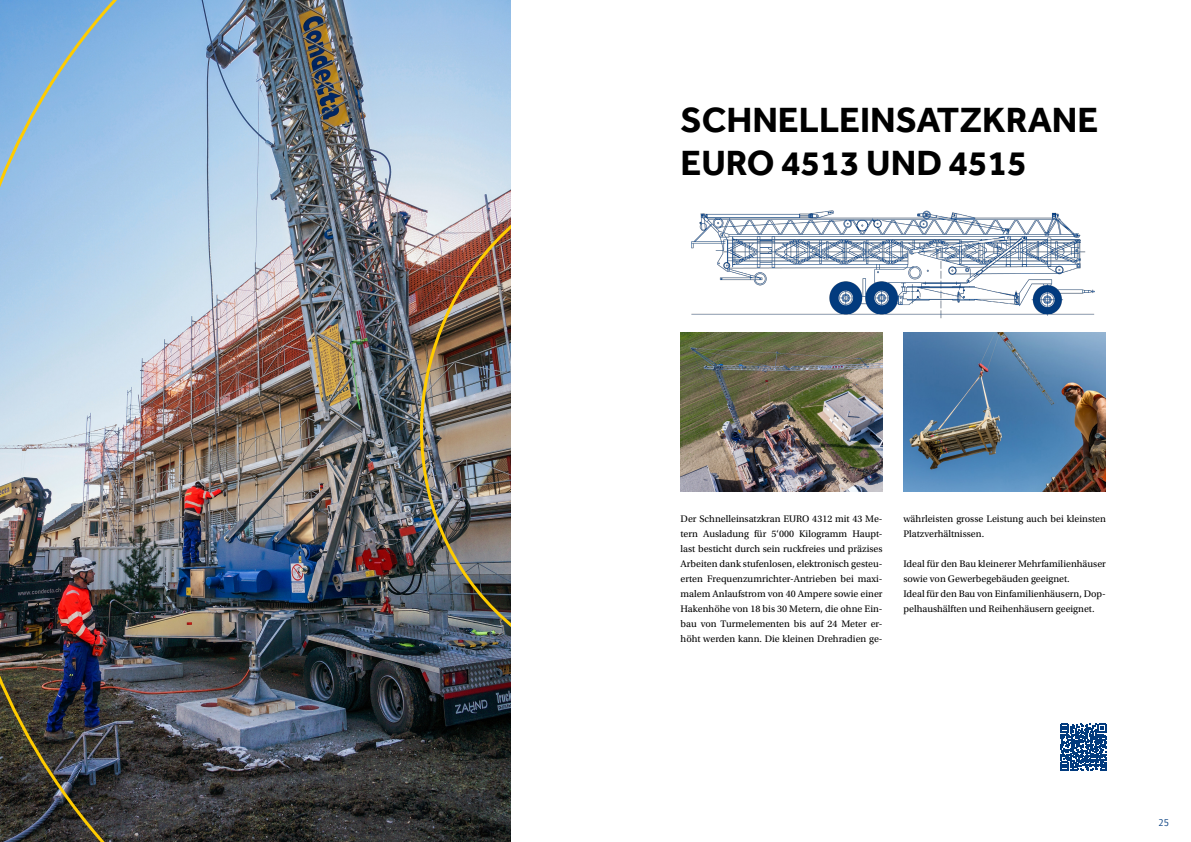
<style>
.page{position:relative;width:1191px;height:842px;background:#fff}
.page>*{position:absolute;margin:0;border:0;box-sizing:border-box;transform-origin:0 0}
.t1{font:700 36px/43.2px "Effra";color:#000}
.t2{font:10px/15px "Utopia Std";color:#000}
.t3{font:10px "Quay Sans ITC Com";color:#023b7e}
</style>
<div class="page">
<svg style="left:1060px;top:724px;width:46px;height:46px"></svg>
<img style="left:0;top:0;width:510px;height:842px">
<img style="left:691px;top:210px;width:403px;height:108px">
<img style="left:680px;top:332px;width:202px;height:159px">
<img style="left:903px;top:332px;width:203px;height:159px">
<h1 class="t1" style="left:680px;top:98px;width:419px">SCHNELLEINSATZKRANE<br>EURO 4513 UND 4515</h1>
<p class="t2" style="left:680px;top:511px;width:203px;text-align:justify">Der Schnelleinsatzkran EURO 4312 mit 43 Me&shy;tern Ausladung für 5‘000 Kilogramm Haupt&shy;last besticht durch sein ruckfreies und präzises Arbeiten dank stufenlosen, elektronisch gesteu&shy;erten Frequenzumrichter-Antrieben bei maxi&shy;malem Anlaufstrom von 40 Ampere sowie einer Hakenhöhe von 18 bis 30 Metern, die ohne Ein&shy;bau von Turmelementen bis auf 24 Meter er&shy;höht werden kann. Die kleinen Drehradien ge-</p>
<p class="t2" style="left:903px;top:511px;width:204px">währleisten grosse Leistung auch bei kleinsten<br>Platzverhältnissen.</p>
<p class="t2" style="left:903px;top:556px;width:204px">Ideal für den Bau kleinerer Mehrfamilienhäuser sowie von Gewerbegebäuden geeignet.<br>Ideal für den Bau von Einfamilienhäusern, Dop&shy;pelhaushälften und Reihenhäusern geeignet.</p>
<p class="t3" style="left:1158px;top:817px;width:12px">25</p>
</div>
